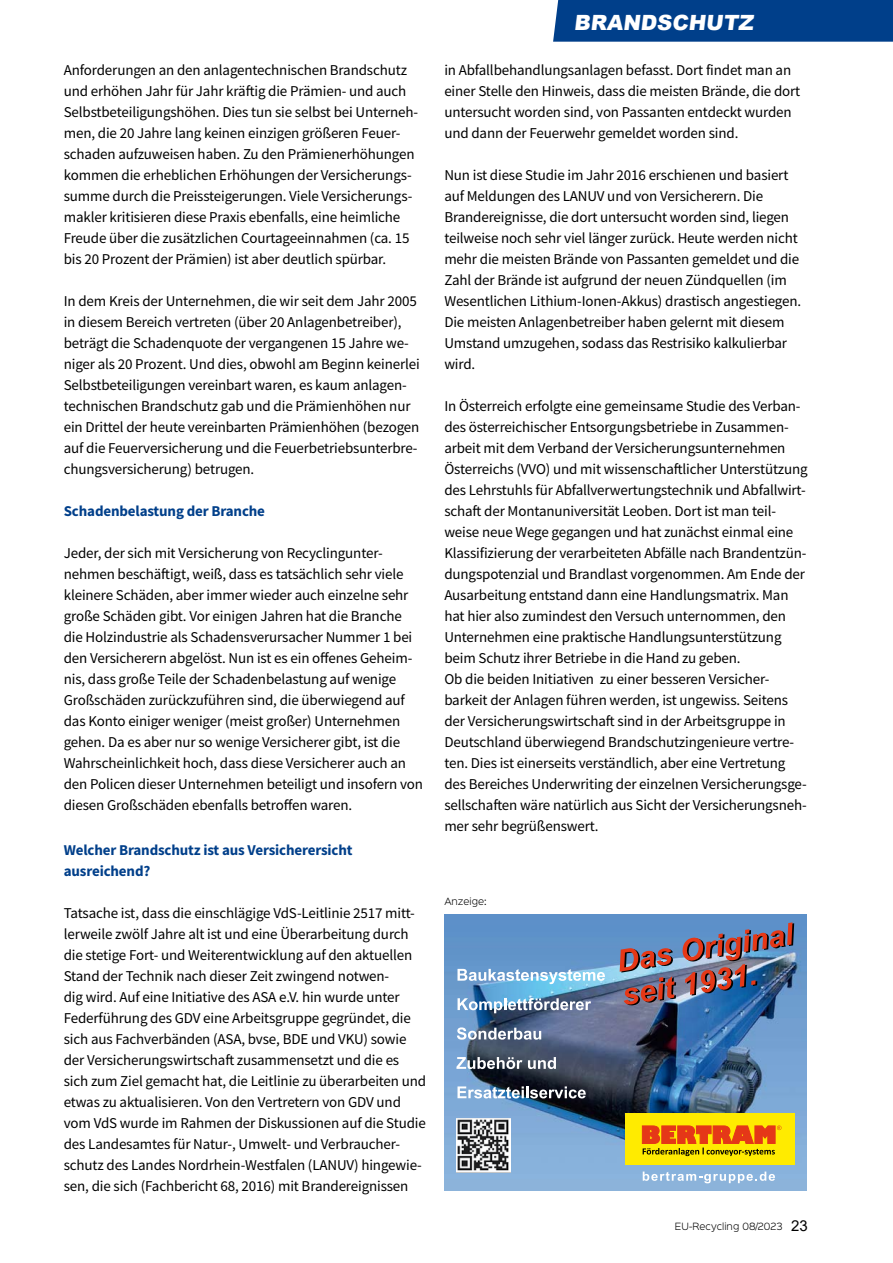
<style>
.page{position:relative;width:893px;height:1263px;background:#fff}
.page>*{position:absolute;margin:0;border:0;box-sizing:border-box;transform-origin:0 0}
.t1{font:900 21px "Arial";color:#fff}
.t2{font:15px/21px "Source Sans Pro";letter-spacing:-.01em;color:#000}
.t3{font:700 15px/21px "Source Sans Pro";letter-spacing:-.01em;color:#003f8a}
.t4{font:300 9px "Sinkin Sans 300";letter-spacing:.01em;color:#000}
.s1{font-family:"Arial";font-weight:400;font-size:15px}
</style>
<div class="page">
<div style="left:553px;top:0;width:340px;height:42px;background:#003f8a"></div>
<img style="left:444px;top:914px;width:363px;height:276px">
<div style="left:625px;top:1113px;width:170px;height:51px;background:#ffeb00"></div>
<svg style="left:457px;top:969px;width:148px;height:15px"></svg>
<svg style="left:458px;top:998px;width:133px;height:15px"></svg>
<svg style="left:457px;top:1027px;width:84px;height:13px"></svg>
<svg style="left:456px;top:1057px;width:66px;height:12px"></svg>
<svg style="left:528px;top:1057px;width:28px;height:12px"></svg>
<svg style="left:457px;top:1086px;width:129px;height:12px"></svg>
<img style="left:457px;top:1119px;width:53px;height:53px">
<svg style="left:643px;top:1171px;width:132px;height:12px;background:#a9c7e5"></svg>
<svg style="left:642px;top:1125px;width:139px;height:31px"></svg>
<img style="left:620px;top:948px;width:56px;height:57px">
<img style="left:682px;top:922px;width:112px;height:73px">
<p class="t2" style="left:64px;top:59px;width:356px">Anforderungen an den anlagentechnischen Brandschutz und erhöhen Jahr für Jahr kräftig die Prämien- und auch Selbstbeteiligungshöhen. Dies tun sie selbst bei Unterneh&shy;men, die 20 Jahre lang keinen einzigen größeren Feuer&shy;schaden aufzuweisen haben. Zu den Prämienerhöhungen kommen die erheblichen Erhöhungen der Versicherungs&shy;summe durch die Preissteigerungen. Viele Versicherungs&shy;makler kritisieren diese Praxis ebenfalls, eine heimliche Freude über die zusätzlichen Courtageeinnahmen (ca. 15 bis 20 Prozent der Prämien) ist aber deutlich spürbar.</p>
<p class="t2" style="left:64px;top:290px;width:358px">In dem Kreis der Unternehmen, die wir seit dem Jahr 2005 in diesem Bereich vertreten (über 20 Anlagenbetreiber), beträgt die Schadenquote der vergangenen 15 Jahre we&shy;niger als 20 Prozent. Und dies, obwohl am Beginn keinerlei Selbstbeteiligungen vereinbart waren, es kaum anlagen&shy;technischen Brandschutz gab und die Prämienhöhen nur ein Drittel der heute vereinbarten Prämienhöhen (bezogen auf die Feuerversicherung und die Feuerbetriebsunterbre&shy;chungsversicherung) betrugen.</p>
<p class="t3" style="left:64px;top:500px;width:203px">Schadenbelastung der Branche</p>
<p class="t2" style="left:64px;top:542px;width:361px">Jeder, der sich mit Versicherung von Recyclingunter&shy;nehmen beschäftigt, weiß, dass es tatsächlich sehr viele kleinere Schäden, aber immer wieder auch einzelne sehr große Schäden gibt. Vor einigen Jahren hat die Branche die Holzindustrie als Schadensverursacher Nummer 1 bei den Versicherern abgelöst. Nun ist es ein offenes Geheim&shy;nis, dass große Teile der Schadenbelastung auf wenige Großschäden zurückzuführen sind, die überwiegend auf das Konto einiger weniger (meist großer) Unternehmen gehen. Da es aber nur so wenige Versicherer gibt, ist die Wahrscheinlichkeit hoch, dass diese Versicherer auch an den Policen dieser Unternehmen beteiligt und insofern von diesen Großschäden ebenfalls betroffen waren.</p>
<p class="t3" style="left:64px;top:839px;width:290px">Welcher Brandschutz ist aus Versicherersicht ausreichend?</p>
<p class="t2" style="left:64px;top:902px;width:364px">Tatsache ist, dass die einschlägige VdS-Leitlinie 2517 mitt&shy;lerweile zwölf Jahre alt ist und eine Überarbeitung durch die stetige Fort- und Weiterentwicklung auf den aktuellen Stand der Technik nach dieser Zeit zwingend notwen-<br>dig wird. Auf eine Initiative des ASA e.V. hin wurde unter Federführung des GDV eine Arbeitsgruppe gegründet, die sich aus Fachverbänden (ASA, bvse, BDE und VKU) sowie der Versicherungswirtschaft zusammensetzt und die es sich zum Ziel gemacht hat, die Leitlinie zu überarbeiten und etwas zu aktualisieren. Von den Vertretern von GDV und vom VdS wurde im Rahmen der Diskussionen auf die Studie des Landesamtes für Natur-, Umwelt- und Verbraucher&shy;schutz des Landes Nordrhein-Westfalen (LANUV) hingewie&shy;sen, die sich (Fachbericht 68, 2016) mit Brandereignissen</p>
<h1 class="t1" style="left:574px;top:8px;width:185px">BRANDSCHUTZ</h1>
<p class="t2" style="left:444px;top:59px;width:357px">in Abfallbehandlungsanlagen befasst. Dort findet man an einer Stelle den Hinweis, dass die meisten Brände, die dort untersucht worden sind, von Passanten entdeckt wurden und dann der Feuerwehr gemeldet worden sind.</p>
<p class="t2" style="left:444px;top:164px;width:358px">Nun ist diese Studie im Jahr 2016 erschienen und basiert auf Meldungen des LANUV und von Versicherern. Die Brandereignisse, die dort untersucht worden sind, liegen teilweise noch sehr viel länger zurück. Heute werden nicht mehr die meisten Brände von Passanten gemeldet und die Zahl der Brände ist aufgrund der neuen Zündquellen (im Wesentlichen Lithium-Ionen-Akkus) drastisch angestiegen.<br>Die meisten Anlagenbetreiber haben gelernt mit diesem Umstand umzugehen, sodass das Restrisiko kalkulierbar wird.</p>
<p class="t2" style="left:444px;top:395px;width:365px">In Österreich erfolgte eine gemeinsame Studie des Verban&shy;des österreichischer Entsorgungsbetriebe in Zusammen&shy;arbeit mit dem Verband der Versicherungsunternehmen Österreichs (VVO) und mit wissenschaftlicher Unterstützung des Lehrstuhls für Abfallverwertungstechnik und Abfallwirt&shy;schaft der Montanuniversität Leoben. Dort ist man teil&shy;weise neue Wege gegangen und hat zunächst einmal eine Klassifizierung der verarbeiteten Abfälle nach Brandentzün&shy;dungspotenzial und Brandlast vorgenommen. Am Ende der Ausarbeitung entstand dann eine Handlungsmatrix. Man hat hier also zumindest den Versuch unternommen, den Unternehmen eine praktische Handlungsunterstützung beim Schutz ihrer Betriebe in die Hand zu geben.<br>Ob die beiden Initiativen zu einer besseren Versicher&shy;barkeit der Anlagen führen werden, ist ungewiss. Seitens der Versicherungswirtschaft sind in der Arbeitsgruppe in Deutschland überwiegend Brandschutzingenieure vertre&shy;ten. Dies ist einerseits verständlich, aber eine Vertretung des Bereiches Underwriting der einzelnen Versicherungsge&shy;sellschaften wäre natürlich aus Sicht der Versicherungsneh&shy;mer sehr begrüßenswert.</p>
<p class="t4" style="left:444px;top:894px;width:44px">Anzeige:</p>
<p class="t4" style="left:675px;top:1219px;width:135px">EU-Recycling 08/2023 <span class="s1">23</span></p>
</div>
